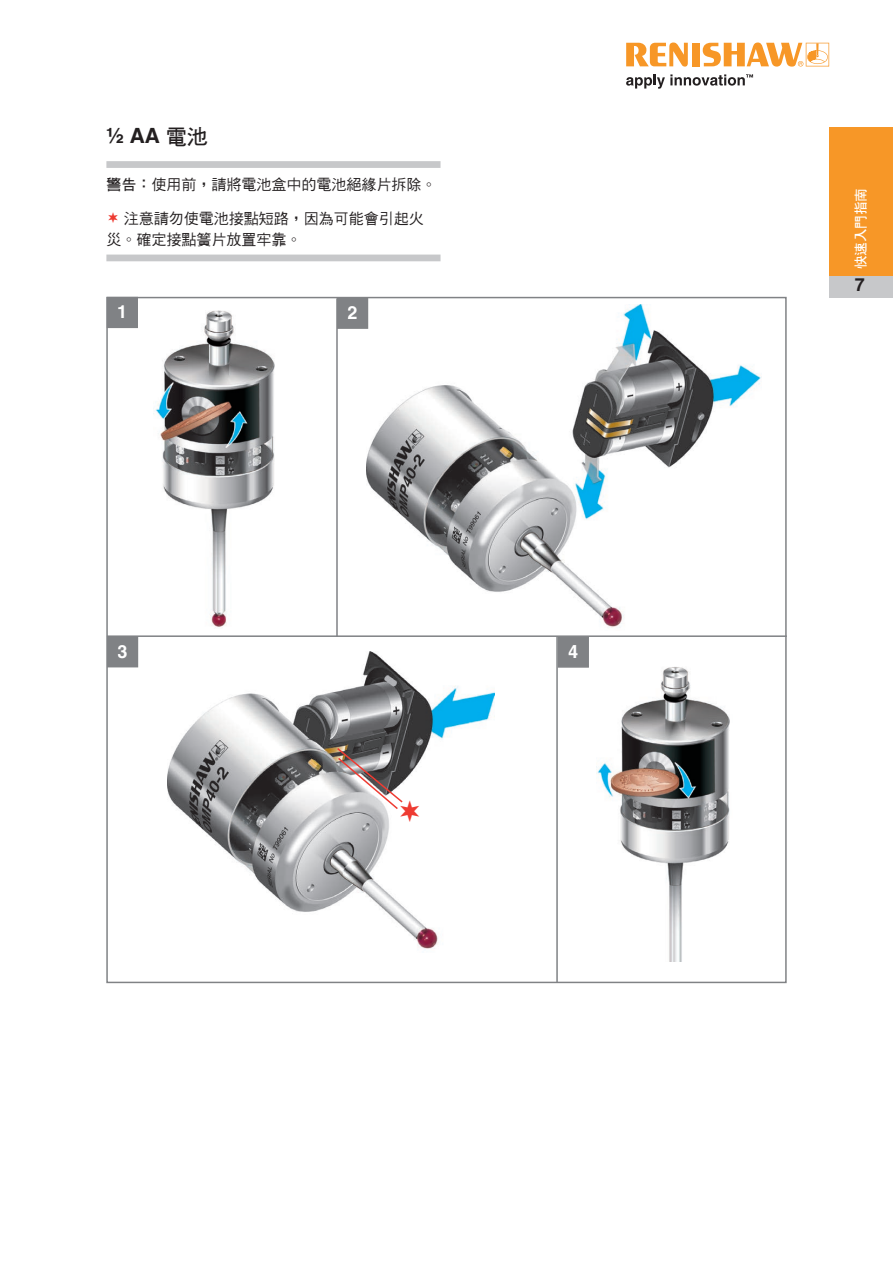
<style>
.page{position:relative;width:893px;height:1263px;background:#fff}
.page>*{position:absolute;margin:0;border:0;box-sizing:border-box;transform-origin:0 0}
.Heading_1{font:700 21px "Helvetica LT Pro";color:#231f20}
.Figure_Steps{font:700 18px "Helvetica LT Pro";color:#fff}
.t1{font:700 18px "Helvetica LT Pro";color:#231f20}
.Multiple_notes_last{font:15px/21px "DF Hei Md HK BF";color:#231f20}
.Multiple_notes_first{font:15px "DF Hei Md HK BF";color:#231f20}
.t2{font:13.5px "DF Hei W7 WIN BF";color:#fff}
.s1{font-family:"DF Hei W7 WIN BF";font-weight:400}
.s2{font-family:"DF Hei W7 WIN BF"}
</style>
<div class="page">
<svg style="left:626px;top:43px;width:62px;height:24px"></svg>
<div style="left:692px;top:43px;width:8px;height:23px;background:#f79727"></div>
<svg style="left:703px;top:43px;width:126px;height:24px"></svg>
<svg style="left:626px;top:74px;width:127px;height:15px"></svg>
<div style="left:829px;top:128px;width:64px;height:148px;background:#f79727"></div>
<div style="left:829px;top:276px;width:64px;height:22px;background:#c7c8ca"></div>
<img style="left:366px;top:304px;width:396px;height:324px">
<img style="left:155px;top:310px;width:120px;height:317px">
<img style="left:596px;top:667px;width:134px;height:295px">
<img style="left:167px;top:651px;width:328px;height:298px">
<div style="left:107px;top:297px;width:31px;height:31px;background:#808285"></div>
<div style="left:558px;top:636px;width:31px;height:32px;background:#808285"></div>
<div style="left:337px;top:298px;width:31px;height:31px;background:#808285"></div>
<div style="left:107px;top:636px;width:31px;height:31px;background:#808285"></div>
<hr style="left:107px;top:635px;width:680px;height:2px;background:#808285">
<hr style="left:336px;top:298px;width:2px;height:338px;background:#808285">
<hr style="left:556px;top:636px;width:2px;height:346px;background:#808285">
<div style="left:106px;top:161px;width:335px;height:7px;background:#c7c8ca"></div>
<div style="left:106px;top:255px;width:335px;height:6px;background:#c7c8ca"></div>
<svg style="left:336px;top:746px;width:83px;height:76px"></svg>
<p class="Heading_1" style="left:106px;top:122px;width:103px">½ AA <span class="s1">電池</span></p>
<p class="Multiple_notes_first" style="left:106px;top:177px;width:332px"><span class="s2">警告：</span>使用前，請將電池盒中的電池絕緣片拆除。</p>
<p class="Multiple_notes_last" style="left:106px;top:208px;width:319px;text-indent:18px">注意請勿使電池接點短路，因為可能會引起火災。確定接點簧片放置牢靠。</p>
<p class="Figure_Steps" style="left:117px;top:301px;width:12px">1</p>
<p class="Figure_Steps" style="left:118px;top:640px;width:12px">3</p>
<p class="Figure_Steps" style="left:348px;top:302px;width:12px">2</p>
<p class="Figure_Steps" style="left:568px;top:640px;width:12px">4</p>
<p class="t2" style="left:854px;top:269px;width:82px;rotate:-90deg">快速入門指南</p>
<p class="t1" style="left:855px;top:274px;width:12px">7</p>
</div>
